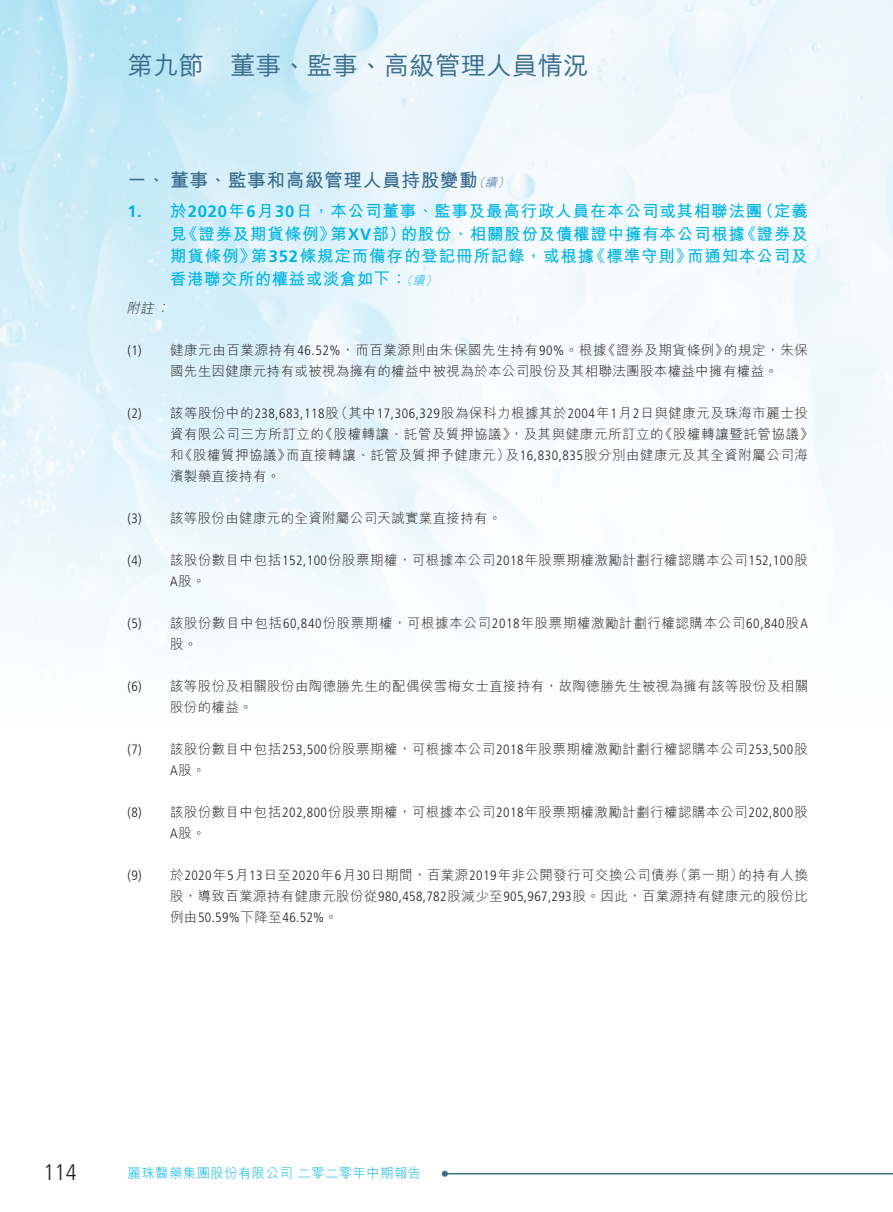
<style>
.page{position:relative;width:893px;height:1212px;background:#fff}
.page>*{position:absolute;margin:0;border:0;box-sizing:border-box;transform-origin:0 0}
.t1{font:500 25.5px "M Hei HK";letter-spacing:.005em;color:#386b8c}
.t2{font:300 condensed 22.5px "Frutiger LT Std";color:#231f20}
.t3{font:700 18.75px "M Hei HK";letter-spacing:.03em;color:#386b8c}
.t4{font:700 16.5px/22.5px "M Hei HK";letter-spacing:.055em;color:#00b4e3;text-align:justify}
.t5{font:300 13.5px/21px "M Hei HK";letter-spacing:.035em;color:#231f20}
.t6{font:300 13.5px "M Hei HK";letter-spacing:.025em;color:#00b4e3}
.t7{font:italic 300 13.5px "M Hei HK";color:#231f20}
.s1{font-weight:300;font-style:italic;font-size:12px}
.s2{font-family:"Frutiger LT Std"}
.s3{font-family:"Frutiger LT Std";font-stretch:condensed}
</style>
<div class="page">
<img style="left:0;top:0;width:893px;height:1175px">
<hr style="left:445px;top:1173px;width:448px;height:1px;background:#386b8c">
<svg style="left:442px;top:1171px;width:6px;height:6px"></svg>
<h1 class="t1" style="left:128px;top:47px;width:463px">第九節 董事、監事、高級管理人員情況</h1>
<p class="t3" style="left:128px;top:166px;width:386px">一、董事、監事和高級管理人員持股變動<span class="s1">（續）</span></p>
<p class="t4" style="left:170px;top:198px;width:639px;text-indent:-43px"><span class="s2">1.</span> 於<span class="s2">2020</span>年<span class="s2">6</span>月<span class="s2">30</span>日，本公司董事、監事及最高行政人員在本公司或其相聯法團（定義見《證券及期貨條例》第<span class="s2">XV</span>部）的股份、相關股份及債權證中擁有本公司根據《證券及期貨條例》第<span class="s2">352</span>條規定而備存的登記冊所記錄，或根據《標準守則》而通知本公司及香港聯交所的權益或淡倉如下：<span class="s1">（續）</span></p>
<p class="t7" style="left:126px;top:301px;width:47px">附註︰</p>
<p class="t5" style="left:170px;top:339px;width:639px;text-indent:-43px"><span class="s3">(1)</span> 健康元由百業源持有<span class="s3">46.52%</span>，而百業源則由朱保國先生持有<span class="s3">90%</span>。根據《證券及期貨條例》的規定，朱保國先生因健康元持有或被視為擁有的權益中被視為於本公司股份及其相聯法團股本權益中擁有權益。</p>
<p class="t5" style="left:170px;top:402px;width:645px;text-indent:-43px"><span class="s3">(2)</span> 該等股份中的<span class="s3">238,683,118</span>股（其中<span class="s3">17,306,329</span>股為保科力根據其於<span class="s3">2004</span>年<span class="s3">1</span>月<span class="s3">2</span>日與健康元及珠海市麗士投資有限公司三方所訂立的《股權轉讓、託管及質押協議》，及其與健康元所訂立的《股權轉讓暨託管協議》和《股權質押協議》而直接轉讓、託管及質押予健康元）及<span class="s3">16,830,835</span>股分別由健康元及其全資附屬公司海濱製藥直接持有。</p>
<p class="t5" style="left:128px;top:508px;width:375px"><span class="s3">(3)</span> 該等股份由健康元的全資附屬公司天誠實業直接持有。</p>
<p class="t5" style="left:170px;top:549px;width:639px;text-indent:-43px"><span class="s3">(4)</span> 該股份數目中包括<span class="s3">152,100</span>份股票期權，可根據本公司<span class="s3">2018</span>年股票期權激勵計劃行權認購本公司<span class="s3">152,100</span>股<br><span class="s3">A</span>股。</p>
<p class="t5" style="left:170px;top:613px;width:639px;text-indent:-43px"><span class="s3">(5)</span> 該股份數目中包括<span class="s3">60,840</span>份股票期權，可根據本公司<span class="s3">2018</span>年股票期權激勵計劃行權認購本公司<span class="s3">60,840</span>股<span class="s3">A</span>股。</p>
<p class="t5" style="left:170px;top:676px;width:640px;text-indent:-43px"><span class="s3">(6)</span> 該等股份及相關股份由陶德勝先生的配偶侯雪梅女士直接持有，故陶德勝先生被視為擁有該等股份及相關股份的權益。</p>
<p class="t5" style="left:170px;top:739px;width:639px;text-indent:-43px"><span class="s3">(7)</span> 該股份數目中包括<span class="s3">253,500</span>份股票期權，可根據本公司<span class="s3">2018</span>年股票期權激勵計劃行權認購本公司<span class="s3">253,500</span>股<br><span class="s3">A</span>股。</p>
<p class="t5" style="left:170px;top:802px;width:639px;text-indent:-43px"><span class="s3">(8)</span> 該股份數目中包括<span class="s3">202,800</span>份股票期權，可根據本公司<span class="s3">2018</span>年股票期權激勵計劃行權認購本公司<span class="s3">202,800</span>股<br><span class="s3">A</span>股。</p>
<p class="t5" style="left:170px;top:865px;width:639px;text-align:justify;text-indent:-42px"><span class="s3">(9)</span> 於<span class="s3">2020</span>年<span class="s3">5</span>月<span class="s3">13</span>日至<span class="s3">2020</span>年<span class="s3">6</span>月<span class="s3">30</span>日期間，百業源<span class="s3">2019</span>年非公開發行可交換公司債券（第一期）的持有人換股，導致百業源持有健康元股份從<span class="s3">980,458,782</span>股減少至<span class="s3">905,967,293</span>股。因此，百業源持有健康元的股份比例由<span class="s3">50.59%</span>下降至<span class="s3">46.52%</span>。</p>
<p class="t2" style="left:44px;top:1159px;width:35px">114</p>
<p class="t6" style="left:128px;top:1166px;width:295px">麗珠醫藥集團股份有限公司二零二零年中期報告</p>
</div>
